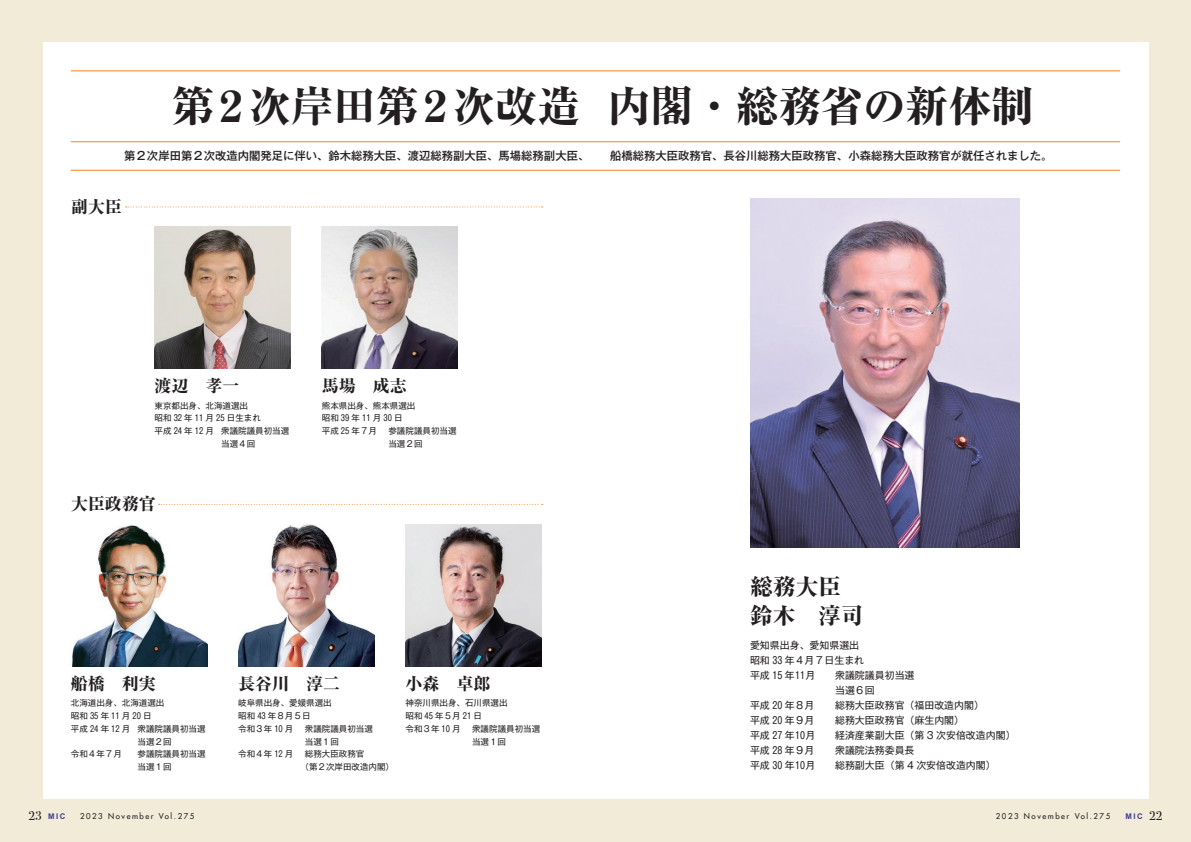
<style>
.page{position:relative;width:1191px;height:842px;background:#f1ebd8}
.page>*{position:absolute;margin:0;border:0;box-sizing:border-box;transform-origin:0 0}
.t1{font:800 42.5px "Ryumin Pro";color:#231f20}
.t2{font:800 22.7px "Ryumin Pro";color:#231f20}
.t3{font:800 17px "Ryumin Pro";color:#231f20}
.t4{font:12.8px "Bodoni Svty Two ITCTT";color:#231f20}
.t5{font:500 11.3px "Gothic MB101 Pro";color:#231f20}
.t6{font:9.9px "Gothic MB101 Pro";color:#231f20}
.t7{font:8.5px "Gothic MB101 Pro";color:#231f20}
.t8{font:7.8px "Futura";letter-spacing:.2em;color:#231f20}
.t9{font:700 7.8px "Arial";letter-spacing:.2em;color:#413f8e}
</style>
<div class="page">
<div style="left:43px;top:43px;width:1105px;height:756px;background:#fff"></div>
<hr style="left:71px;top:70px;width:1049px;height:1px;background:#f58220">
<hr style="left:71px;top:141px;width:1049px;height:1px;background:#f58220">
<hr style="left:71px;top:170px;width:1049px;height:1px;background:#f58220">
<svg style="left:126px;top:207px;width:416px;height:1px"></svg>
<svg style="left:159px;top:504px;width:383px;height:1px"></svg>
<img style="left:72px;top:525px;width:135px;height:141px">
<img style="left:405px;top:524px;width:136px;height:142px">
<img style="left:238px;top:524px;width:136px;height:142px">
<img style="left:154px;top:227px;width:137px;height:142px">
<img style="left:322px;top:227px;width:136px;height:142px">
<img style="left:750px;top:198px;width:269px;height:349px">
<p class="t1" style="left:172px;top:73px;width:410px">第２次岸田第２次改造</p>
<p class="t5" style="left:124px;top:147px;width:466px">第２次岸田第２次改造内閣発足に伴い、鈴木総務大臣、渡辺総務副大臣、馬場総務副大臣、</p>
<p class="t3" style="left:71px;top:194px;width:53px">副大臣</p>
<p class="t1" style="left:608px;top:73px;width:427px">内閣・総務省の新体制</p>
<p class="t5" style="left:610px;top:147px;width:444px">船橋総務大臣政務官、長谷川総務大臣政務官、小森総務大臣政務官が就任されました。</p>
<p class="t3" style="left:154px;top:372px;width:87px">渡辺　孝一</p>
<p class="t7" style="left:154px;top:398px;width:95px">東京都出身、北海道選出</p>
<p class="t7" style="left:154px;top:411px;width:108px">昭和 32 年 11 月 25 日生まれ</p>
<p class="t7" style="left:221px;top:424px;width:70px">衆議院議員初当選</p>
<p class="t7" style="left:154px;top:424px;width:61px">平成 24 年 12 月</p>
<p class="t3" style="left:322px;top:372px;width:87px">馬場　成志</p>
<p class="t7" style="left:322px;top:398px;width:95px">熊本県出身、熊本県選出</p>
<p class="t7" style="left:322px;top:411px;width:82px">昭和 39 年 11 月 30 日</p>
<p class="t7" style="left:388px;top:424px;width:70px">参議院議員初当選</p>
<p class="t7" style="left:322px;top:424px;width:57px">平成 25 年７月</p>
<p class="t7" style="left:221px;top:437px;width:36px">当選４回</p>
<p class="t7" style="left:388px;top:437px;width:36px">当選２回</p>
<p class="t3" style="left:71px;top:491px;width:87px">大臣政務官</p>
<p class="t3" style="left:71px;top:670px;width:87px">船橋　利実</p>
<p class="t7" style="left:71px;top:696px;width:95px">北海道出身、北海道選出</p>
<p class="t7" style="left:71px;top:709px;width:82px">昭和 35 年 11 月 20 日</p>
<p class="t7" style="left:137px;top:721px;width:70px">衆議院議員初当選</p>
<p class="t7" style="left:71px;top:721px;width:61px">平成 24 年 12 月</p>
<p class="t7" style="left:71px;top:747px;width:53px">令和４年７月</p>
<p class="t7" style="left:137px;top:734px;width:36px">当選２回</p>
<p class="t7" style="left:137px;top:747px;width:70px">参議院議員初当選</p>
<p class="t7" style="left:137px;top:760px;width:36px">当選１回</p>
<h3 class="t4" style="left:28px;top:805px;width:15px">23</h3>
<p class="t9" style="left:48px;top:811px;width:19px">MIC</p>
<p class="t8" style="left:108px;top:811px;width:47px">November</p>
<p class="t8" style="left:159px;top:811px;width:37px">Vol.275</p>
<p class="t8" style="left:80px;top:811px;width:24px">2023</p>
<p class="t3" style="left:238px;top:670px;width:104px">長谷川　淳二</p>
<p class="t7" style="left:238px;top:696px;width:95px">岐阜県出身、愛媛県選出</p>
<p class="t7" style="left:238px;top:709px;width:74px">昭和 43 年８月５日</p>
<p class="t7" style="left:305px;top:721px;width:70px">衆議院議員初当選</p>
<p class="t7" style="left:238px;top:721px;width:57px">令和３年 10 月</p>
<p class="t3" style="left:405px;top:670px;width:87px">小森　卓郎</p>
<p class="t7" style="left:405px;top:696px;width:104px">神奈川県出身、石川県選出</p>
<p class="t7" style="left:405px;top:709px;width:78px">昭和 45 年５月 21 日</p>
<p class="t7" style="left:472px;top:721px;width:70px">衆議院議員初当選</p>
<p class="t7" style="left:405px;top:721px;width:57px">令和３年 10 月</p>
<p class="t7" style="left:305px;top:734px;width:36px">当選１回</p>
<p class="t7" style="left:238px;top:747px;width:128px">令和４年 12 月　総務大臣政務官</p>
<p class="t7" style="left:300px;top:760px;width:95px">（第２次岸田改造内閣(</p>
<p class="t7" style="left:472px;top:734px;width:36px">当選１回</p>
<p class="t2" style="left:750px;top:569px;width:92px">総務大臣</p>
<p class="t2" style="left:750px;top:597px;width:115px">鈴木　淳司</p>
<p class="t6" style="left:750px;top:637px;width:111px">愛知県出身、愛知県選出</p>
<p class="t6" style="left:750px;top:652px;width:116px">昭和 33 年４月７日生まれ</p>
<p class="t6" style="left:835px;top:667px;width:81px">衆議院議員初当選</p>
<p class="t6" style="left:750px;top:667px;width:67px">平成 15 年11月</p>
<p class="t6" style="left:750px;top:697px;width:66px">平成 20 年８月</p>
<p class="t6" style="left:835px;top:682px;width:41px">当選６回</p>
<p class="t6" style="left:835px;top:697px;width:150px">総務大臣政務官（福田改造内閣(</p>
<p class="t6" style="left:750px;top:712px;width:66px">平成 20 年９月</p>
<p class="t6" style="left:835px;top:712px;width:130px">総務大臣政務官（麻生内閣(</p>
<p class="t6" style="left:750px;top:727px;width:67px">平成 27 年10月</p>
<p class="t6" style="left:835px;top:727px;width:182px">経済産業副大臣（第 3 次安倍改造内閣(</p>
<p class="t6" style="left:750px;top:742px;width:66px">平成 28 年９月</p>
<p class="t6" style="left:835px;top:742px;width:81px">衆議院法務委員長</p>
<p class="t6" style="left:750px;top:756px;width:67px">平成 30 年10月</p>
<p class="t6" style="left:835px;top:756px;width:162px">総務副大臣（第 4 次安倍改造内閣(</p>
<p class="t8" style="left:1024px;top:811px;width:47px">November</p>
<p class="t8" style="left:1074px;top:811px;width:37px">Vol.275</p>
<p class="t8" style="left:996px;top:811px;width:24px">2023</p>
<h3 class="t4" style="left:1149px;top:805px;width:15px">22</h3>
<p class="t9" style="left:1125px;top:811px;width:19px">MIC</p>
</div>
